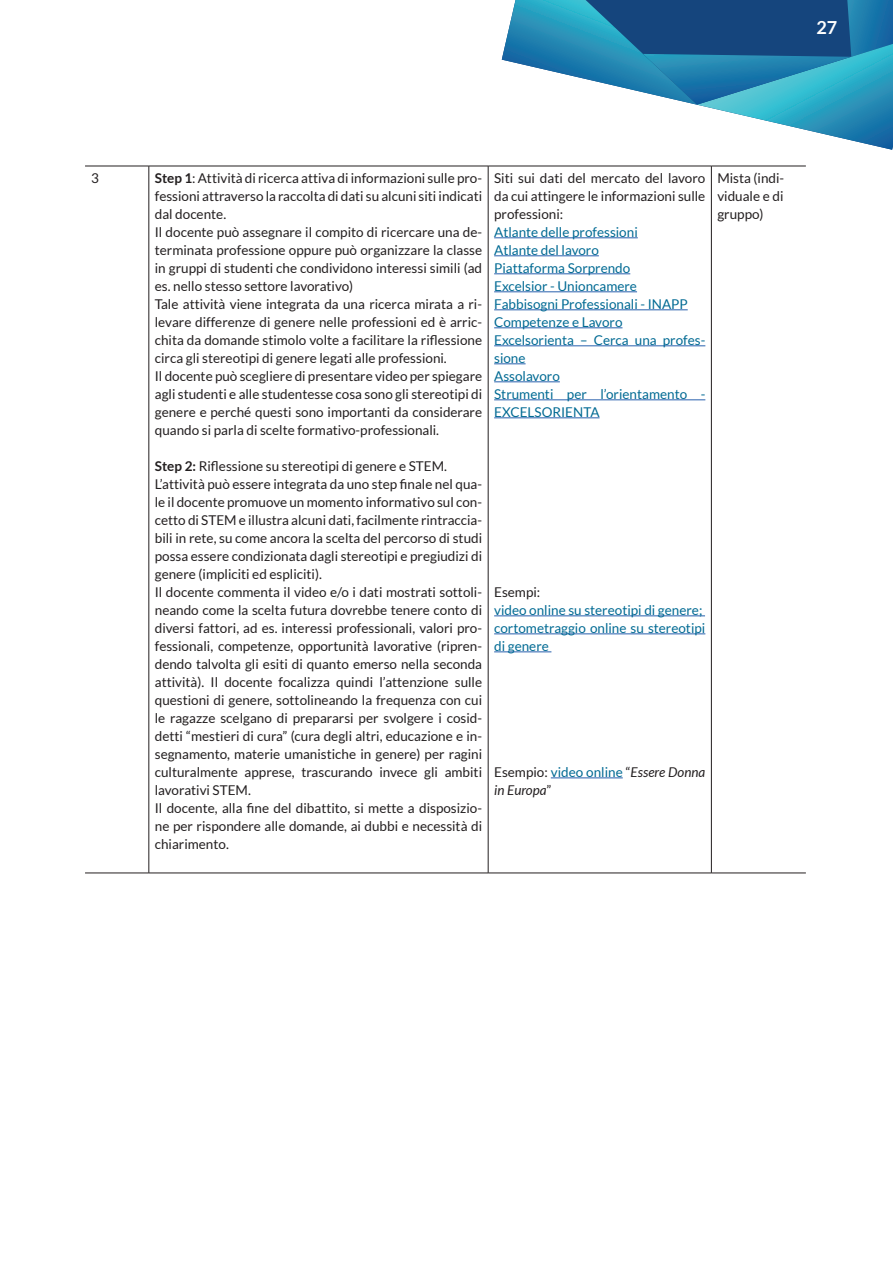
<style>
.page{position:relative;width:893px;height:1263px;background:#fff}
.page>*{position:absolute;margin:0;border:0;box-sizing:border-box;transform-origin:0 0}
.t1{font:700 18px "Lato";color:#fff}
.t2{font:13.5px/18px "Lato";color:#231f20}
.t3{font:13.5px/18px "Lato";color:#006a93}
.t4{font:italic 13.5px/18px "Lato";color:#231f20}
.s1{font-weight:700}
.s2{font-style:normal}
.s3{font-style:normal;color:#006a93}
</style>
<div class="page">
<svg style="left:502px;top:0;width:391px;height:150px"></svg>
<hr style="left:85px;top:166px;width:64px;height:1px;background:#231f20">
<hr style="left:149px;top:166px;width:339px;height:1px;background:#231f20">
<hr style="left:149px;top:166px;width:1px;height:707px;background:#231f20">
<hr style="left:488px;top:166px;width:223px;height:1px;background:#231f20">
<hr style="left:488px;top:166px;width:1px;height:707px;background:#231f20">
<hr style="left:711px;top:166px;width:95px;height:1px;background:#231f20">
<hr style="left:711px;top:166px;width:1px;height:707px;background:#231f20">
<hr style="left:85px;top:873px;width:64px;height:1px;background:#231f20">
<hr style="left:149px;top:873px;width:339px;height:1px;background:#231f20">
<hr style="left:488px;top:873px;width:223px;height:1px;background:#231f20">
<hr style="left:711px;top:873px;width:95px;height:1px;background:#231f20">
<hr style="left:494px;top:237px;width:144px;height:1px;background:#2860ad">
<hr style="left:494px;top:255px;width:105px;height:1px;background:#2860ad">
<hr style="left:494px;top:273px;width:136px;height:1px;background:#2860ad">
<hr style="left:494px;top:291px;width:143px;height:1px;background:#2860ad">
<hr style="left:494px;top:309px;width:194px;height:1px;background:#2860ad">
<hr style="left:494px;top:327px;width:128px;height:1px;background:#2860ad">
<hr style="left:494px;top:345px;width:211px;height:1px;background:#2860ad">
<hr style="left:494px;top:363px;width:32px;height:1px;background:#2860ad">
<hr style="left:494px;top:381px;width:66px;height:1px;background:#2860ad">
<hr style="left:494px;top:399px;width:211px;height:1px;background:#2860ad">
<hr style="left:494px;top:417px;width:106px;height:1px;background:#2860ad">
<hr style="left:494px;top:615px;width:211px;height:1px;background:#2860ad">
<hr style="left:494px;top:633px;width:211px;height:1px;background:#2860ad">
<hr style="left:494px;top:651px;width:57px;height:1px;background:#2860ad">
<hr style="left:551px;top:777px;width:72px;height:1px;background:#2860ad">
<h1 class="t1" style="left:816px;top:17px;width:22px">27</h1>
<p class="t2" style="left:91px;top:169px;width:9px">3</p>
<p class="t2" style="left:155px;top:169px;width:329px"><span class="s1">Step 1</span>: Attività di ricerca attiva di informazioni sulle pro&shy;fessioni attraverso la raccolta di dati su alcuni siti indicati dal docente.<br>Il docente può assegnare il compito di ricercare una de&shy;terminata professione oppure può organizzare la classe in gruppi di studenti che condividono interessi simili (ad es. nello stesso settore lavorativo)<br>Tale attività viene integrata da una ricerca mirata a ri&shy;levare differenze di genere nelle professioni ed è arric&shy;chita da domande stimolo volte a facilitare la riflessione circa gli stereotipi di genere legati alle professioni.<br>Il docente può scegliere di presentare video per spiegare agli studenti e alle studentesse cosa sono gli stereotipi di genere e perché questi sono importanti da considerare quando si parla di scelte formativo-professionali.</p>
<p class="t2" style="left:155px;top:457px;width:329px"><span class="s1">Step 2:</span> Riflessione su stereotipi di genere e STEM.<br>L’attività può essere integrata da uno step finale nel qua&shy;le il docente promuove un momento informativo sul con&shy;cetto di STEM e illustra alcuni dati, facilmente rintraccia&shy;bili in rete, su come ancora la scelta del percorso di studi possa essere condizionata dagli stereotipi e pregiudizi di genere (impliciti ed espliciti).<br>Il docente commenta il video e/o i dati mostrati sottoli&shy;neando come la scelta futura dovrebbe tenere conto di diversi fattori, ad es. interessi professionali, valori pro&shy;fessionali, competenze, opportunità lavorative (ripren&shy;dendo talvolta gli esiti di quanto emerso nella seconda attività). Il docente focalizza quindi l’attenzione sulle questioni di genere, sottolineando la frequenza con cui le ragazze scelgano di prepararsi per svolgere i cosid&shy;detti “mestieri di cura” (cura degli altri, educazione e in&shy;segnamento, materie umanistiche in genere) per ragini culturalmente apprese, trascurando invece gli ambiti lavorativi STEM.<br>Il docente, alla fine del dibattito, si mette a disposizio&shy;ne per rispondere alle domande, ai dubbi e necessità di chiarimento.</p>
<p class="t2" style="left:494px;top:169px;width:213px;text-align:justify">Siti sui dati del mercato del lavoro da cui attingere le informazioni sulle professioni:</p>
<p class="t3" style="left:494px;top:223px;width:213px">Atlante delle professioni<br>Atlante del lavoro<br>Piattaforma Sorprendo<br>Excelsior - Unioncamere<br>Fabbisogni Professionali - INAPP<br>Competenze e Lavoro<br>Excelsorienta – Cerca una profes&shy;sione<br>Assolavoro<br>Strumenti per l’orientamento -<br>EXCELSORIENTA</p>
<p class="t2" style="left:494px;top:583px;width:48px">Esempi:</p>
<p class="t3" style="left:494px;top:601px;width:213px">video online su stereotipi di genere; cortometraggio online su stereotipi di genere</p>
<p class="t4" style="left:494px;top:763px;width:213px"><span class="s2">Esempio:</span> <span class="s3">video online</span> <span class="s2">“</span>Essere Donna in Europa<span class="s2">”</span></p>
<p class="t2" style="left:717px;top:169px;width:68px;text-align:justify">Mista (indi&shy;viduale e di gruppo)</p>
</div>
